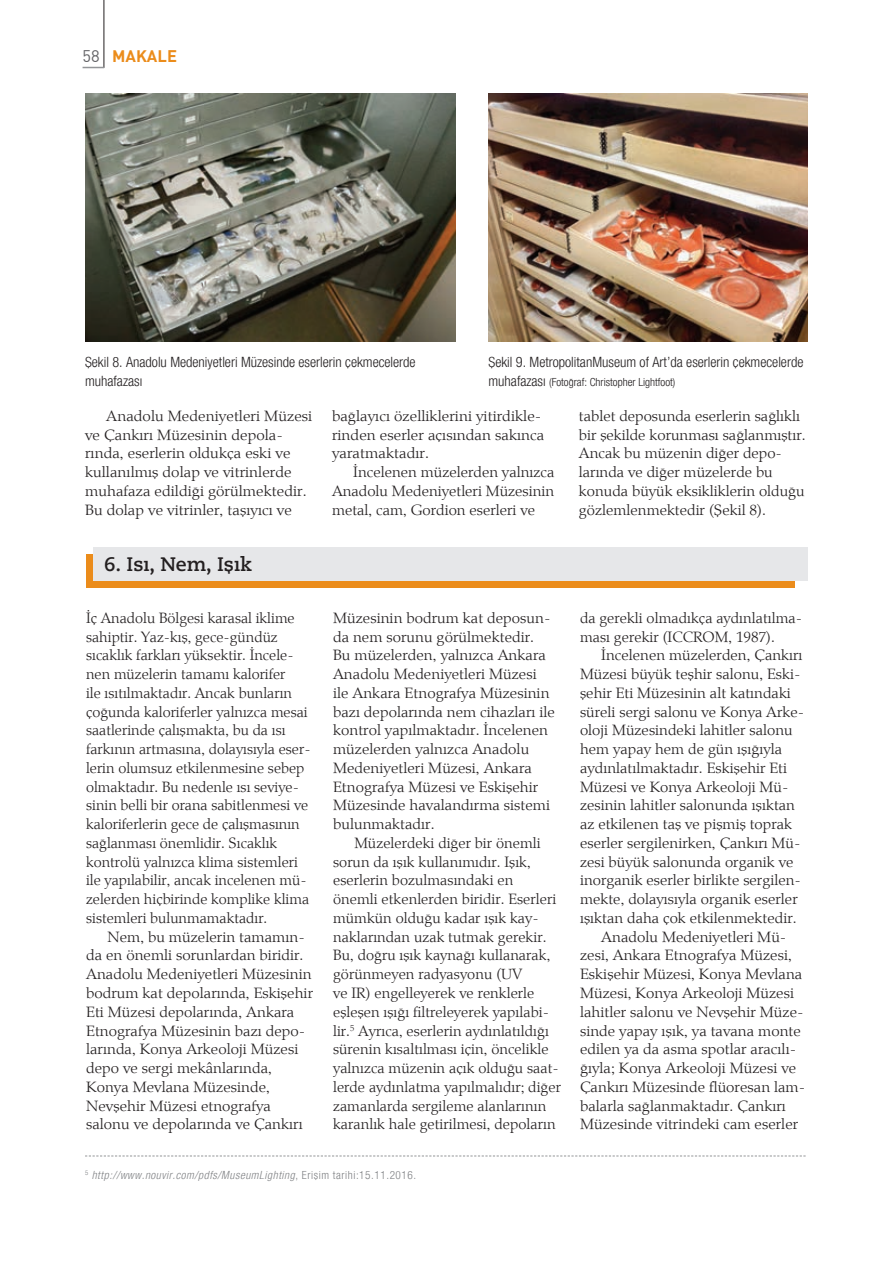
<style>
.page{position:relative;width:893px;height:1263px;background:#fff}
.page>*{position:absolute;margin:0;border:0;box-sizing:border-box;transform-origin:0 0}
.arabaslik{font:700 19.5px "Caecilia";color:#231f20}
.t1{font:16.5px "dinbold T";color:#eb8c1b}
.metin{font:15px/18.8px "Palatino Light T";color:#231f20}
.metin-2{font:15px/18.8px "Palatino Light T";color:#231f20;scale:1.04 1}
.resimalti{font:14.25px/18.3px "Helvetica LCT";color:#231f20}
.metin-3{font:11.25px "Helvetica LCIT Italic";letter-spacing:.05em;color:#808285}
.resimalti-2{font:11.25px "Helvetica LCT";color:#231f20}
.s1{font-family:"DINPLAINT";color:#636366}
.s2{font-size:14.25px}
.s3{font-family:"Helvetica LCT"}
</style>
<div class="page">
<hr style="left:104px;top:0;width:1px;height:68px;background:#231f20">
<svg style="left:83px;top:67px;width:21px;height:1px"></svg>
<div style="left:86px;top:554px;width:709px;height:34px;background:#eb8c1b"></div>
<div style="left:93px;top:547px;width:715px;height:34px;background:#e6e7e9"></div>
<img style="left:85px;top:94px;width:370px;height:248px">
<img style="left:488px;top:94px;width:320px;height:248px">
<svg style="left:85px;top:1155px;width:721px;height:1px"></svg>
<p class="t1" style="left:83px;top:46px;width:96px"><span class="s1">58</span> MAKALE</p>
<p class="resimalti" style="left:85px;top:353px;width:332px">Şekil 8. Anadolu Medeniyetleri Müzesinde eserlerin çekmecelerde muhafazası</p>
<p class="resimalti" style="left:488px;top:353px;width:316px">Şekil 9. MetropolitanMuseum of Art’da eserlerin çekmecelerde</p>
<p class="resimalti-2" style="left:488px;top:375px;width:188px"><span class="s2">muhafazası</span> (Fotoğraf: Christopher Lightfoot)</p>
<p class="metin-2" style="left:85px;top:407px;width:220px;text-indent:21px">Anadolu Medeniyetleri Müzesi ve Çankırı Müzesinin depola&shy;rında, eserlerin oldukça eski ve kullanılmış dolap ve vitrinlerde muhafaza edildiği görülmektedir.<br>Bu dolap ve vitrinler, taşıyıcı ve</p>
<p class="metin-2" style="left:332px;top:407px;width:206px">bağlayıcı özelliklerini yitirdikle&shy;rinden eserler açısından sakınca yaratmaktadır.</p>
<p class="metin" style="left:332px;top:463px;width:224px;text-align:justify;text-indent:21px">İncelenen müzelerden yalnızca Anadolu Medeniyetleri Müzesinin metal, cam, Gordion eserleri ve</p>
<p class="arabaslik" style="left:104px;top:552px;width:150px">6. Isı, Nem, Işık</p>
<p class="metin" style="left:86px;top:609px;width:226px">İç Anadolu Bölgesi karasal iklime sahiptir. Yaz-kış, gece-gündüz sıcaklık farkları yüksektir. İncele&shy;nen müzelerin tamamı kalorifer<br>ile ısıtılmaktadır. Ancak bunların çoğunda kaloriferler yalnızca mesai saatlerinde çalışmakta, bu da ısı farkının artmasına, dolayısıyla eser&shy;lerin olumsuz etkilenmesine sebep olmaktadır. Bu nedenle ısı seviye&shy;sinin belli bir orana sabitlenmesi ve kaloriferlerin gece de çalışmasının sağlanması önemlidir. Sıcaklık kontrolü yalnızca klima sistemleri ile yapılabilir, ancak incelenen mü&shy;zelerden hiçbirinde komplike klima sistemleri bulunmamaktadır.</p>
<p class="metin" style="left:86px;top:927px;width:228px;text-indent:21px">Nem, bu müzelerin tamamın&shy;da en önemli sorunlardan biridir.<br>Anadolu Medeniyetleri Müzesinin bodrum kat depolarında, Eskişehir<br>Eti Müzesi depolarında, Ankara<br>Etnografya Müzesinin bazı depo&shy;larında, Konya Arkeoloji Müzesi depo ve sergi mekânlarında,<br>Konya Mevlana Müzesinde,<br>Nevşehir Müzesi etnografya salonu ve depolarında ve Çankırı</p>
<p class="metin" style="left:333px;top:609px;width:223px">Müzesinin bodrum kat deposun&shy;da nem sorunu görülmektedir.<br>Bu müzelerden, yalnızca Ankara<br>Anadolu Medeniyetleri Müzesi ile Ankara Etnografya Müzesinin bazı depolarında nem cihazları ile kontrol yapılmaktadır. İncelenen müzelerden yalnızca Anadolu<br>Medeniyetleri Müzesi, Ankara<br>Etnografya Müzesi ve Eskişehir<br>Müzesinde havalandırma sistemi bulunmaktadır.</p>
<p class="metin" style="left:333px;top:834px;width:229px;text-indent:21px">Müzelerdeki diğer bir önemli sorun da ışık kullanımıdır. Işık, eserlerin bozulmasındaki en önemli etkenlerden biridir. Eserleri mümkün olduğu kadar ışık kay&shy;naklarından uzak tutmak gerekir.<br>Bu, doğru ışık kaynağı kullanarak, görünmeyen radyasyonu (UV<br>ve IR) engelleyerek ve renklerle eşleşen ışığı filtreleyerek yapılabi&shy;lir.<sup>5</sup> Ayrıca, eserlerin aydınlatıldığı sürenin kısaltılması için, öncelikle yalnızca müzenin açık olduğu saat&shy;lerde aydınlatma yapılmalıdır; diğer zamanlarda sergileme alanlarının karanlık hale getirilmesi, depoların</p>
<p class="metin-3" style="left:85px;top:1168px;width:333px"><sup>5</sup> http://www.nouvir.com/pdfs/MuseumLighting<span class="s3">, Erişim tarihi:15.11.2016.</span></p>
<p class="metin" style="left:579px;top:407px;width:228px">tablet deposunda eserlerin sağlıklı bir şekilde korunması sağlanmıştır.<br>Ancak bu müzenin diğer depo&shy;larında ve diğer müzelerde bu konuda büyük eksikliklerin olduğu gözlemlenmektedir (Şekil 8).</p>
<p class="metin" style="left:580px;top:609px;width:224px">da gerekli olmadıkça aydınlatılma&shy;ması gerekir (ICCROM, 1987).</p>
<p class="metin" style="left:580px;top:646px;width:226px;text-indent:21px">İncelenen müzelerden, Çankırı Müzesi büyük teşhir salonu, Eski&shy;şehir Eti Müzesinin alt katındaki süreli sergi salonu ve Konya Arke&shy;oloji Müzesindeki lahitler salonu hem yapay hem de gün ışığıyla aydınlatılmaktadır. Eskişehir Eti Müzesi ve Konya Arkeoloji Mü&shy;zesinin lahitler salonunda ışıktan az etkilenen taş ve pişmiş toprak eserler sergilenirken, Çankırı Mü&shy;zesi büyük salonunda organik ve inorganik eserler birlikte sergilen&shy;mekte, dolayısıyla organik eserler ışıktan daha çok etkilenmektedir.</p>
<p class="metin" style="left:580px;top:927px;width:227px;text-indent:21px">Anadolu Medeniyetleri Mü&shy;zesi, Ankara Etnografya Müzesi,<br>Eskişehir Müzesi, Konya Mevlana<br>Müzesi, Konya Arkeoloji Müzesi lahitler salonu ve Nevşehir Müze&shy;sinde yapay ışık, ya tavana monte edilen ya da asma spotlar aracılı&shy;ğıyla; Konya Arkeoloji Müzesi ve<br>Çankırı Müzesinde flüoresan lam&shy;balarla sağlanmaktadır. Çankırı<br>Müzesinde vitrindeki cam eserler</p>
</div>
